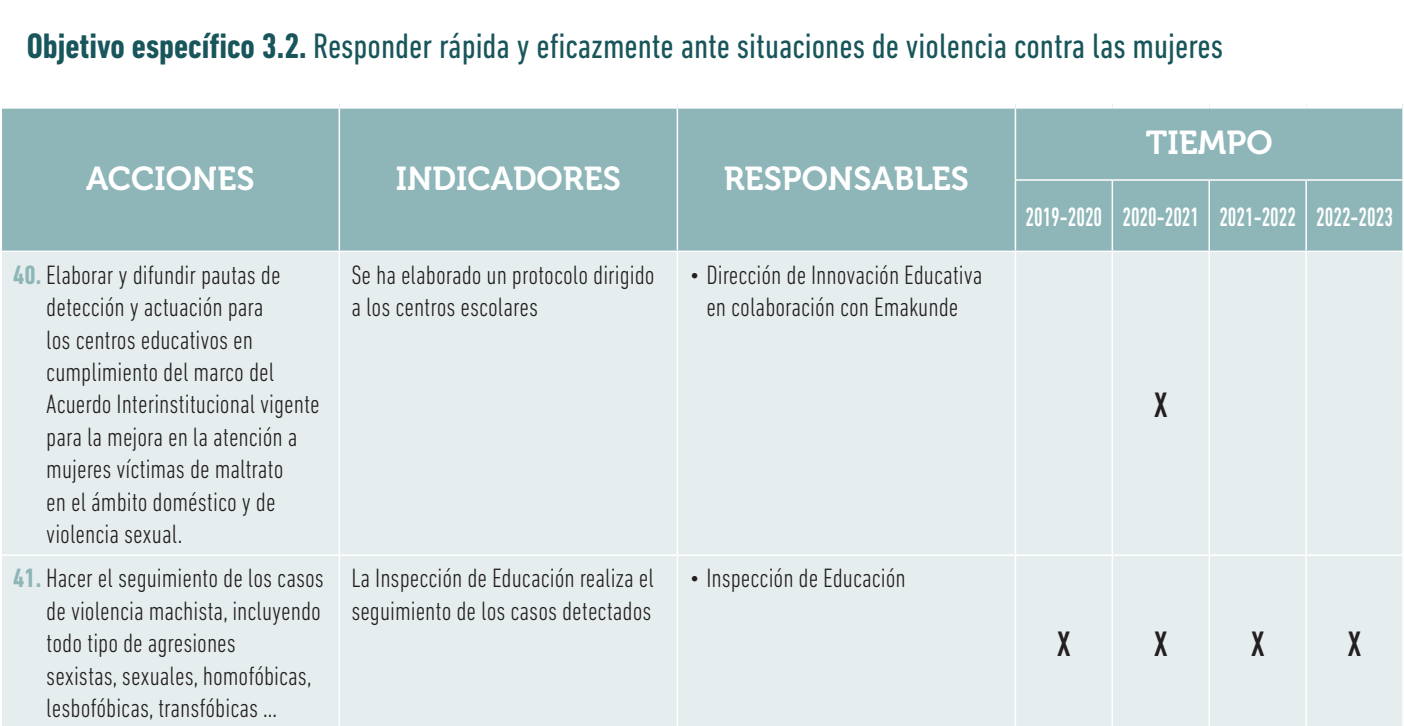
<style>
.page{position:relative;width:1404px;height:726px;background:#fff}
.page>*{position:absolute;margin:0;border:0;box-sizing:border-box;transform-origin:0 0}
.t1{font:condensed 36px "DIN Next LT Pro";color:#19565b}
.t2{font:500 condensed 36px "DIN Next LT Pro";color:#231f20;scale:.93 1}
.t3{font:33px "Museo 700";color:#fff}
.t4{font:300 condensed 27px/32.4px "DIN Next LT Pro";color:#231f20}
.t5{font:500 condensed 27px "DIN Next LT Pro";color:#fff;scale:.8 1}
.s1{font-weight:700}
.s2{font-weight:700;color:#8eb6b8}
</style>
<div class="page">
<div style="left:2px;top:109px;width:1400px;height:141px;background:#8eb6b8"></div>
<div style="left:2px;top:252px;width:1400px;height:473px;background:#e6edee"></div>
<hr style="left:339px;top:252px;width:1px;height:302px;background:#fff">
<hr style="left:677px;top:252px;width:1px;height:302px;background:#fff">
<hr style="left:1015px;top:252px;width:1px;height:302px;background:#fff">
<hr style="left:1111px;top:252px;width:2px;height:302px;background:#fff">
<hr style="left:1208px;top:252px;width:2px;height:302px;background:#fff">
<hr style="left:1305px;top:252px;width:2px;height:302px;background:#fff">
<hr style="left:1px;top:554px;width:338px;height:1px;background:#fff">
<hr style="left:339px;top:554px;width:338px;height:1px;background:#fff">
<hr style="left:339px;top:555px;width:1px;height:170px;background:#fff">
<hr style="left:677px;top:554px;width:338px;height:1px;background:#fff">
<hr style="left:677px;top:555px;width:1px;height:170px;background:#fff">
<hr style="left:1015px;top:554px;width:97px;height:1px;background:#fff">
<hr style="left:1015px;top:555px;width:1px;height:170px;background:#fff">
<hr style="left:1112px;top:554px;width:97px;height:1px;background:#fff">
<hr style="left:1111px;top:555px;width:2px;height:170px;background:#fff">
<hr style="left:1209px;top:554px;width:97px;height:1px;background:#fff">
<hr style="left:1208px;top:555px;width:2px;height:170px;background:#fff">
<hr style="left:1306px;top:554px;width:98px;height:1px;background:#fff">
<hr style="left:1305px;top:555px;width:2px;height:170px;background:#fff">
<hr style="left:339px;top:109px;width:1px;height:71px;background:#fff">
<hr style="left:677px;top:109px;width:1px;height:71px;background:#fff">
<hr style="left:339px;top:180px;width:1px;height:70px;background:#fff">
<hr style="left:677px;top:180px;width:1px;height:70px;background:#fff">
<hr style="left:1015px;top:109px;width:1px;height:70px;background:#fff">
<hr style="left:1015px;top:179px;width:97px;height:2px;background:#fff">
<hr style="left:1015px;top:181px;width:1px;height:69px;background:#fff">
<hr style="left:1112px;top:179px;width:97px;height:2px;background:#fff">
<hr style="left:1111px;top:181px;width:2px;height:69px;background:#fff">
<hr style="left:1209px;top:179px;width:97px;height:2px;background:#fff">
<hr style="left:1208px;top:181px;width:2px;height:69px;background:#fff">
<hr style="left:1306px;top:179px;width:98px;height:2px;background:#fff">
<hr style="left:1305px;top:181px;width:2px;height:69px;background:#fff">
<p class="t1" style="left:27px;top:25px;width:1198px"><span class="s1">Objetivo específico 3.2.</span> Responder rápida y eficazmente ante situaciones de violencia contra las mujeres</p>
<p class="t3" style="left:86px;top:160px;width:170px">ACCIONES</p>
<p class="t3" style="left:396px;top:160px;width:227px">INDICADORES</p>
<p class="t3" style="left:724px;top:160px;width:247px">RESPONSABLES</p>
<p class="t4" style="left:46px;top:258px;width:275px;text-indent:-33px"><span class="s2">40.</span> Elaborar y difundir pautas de detección y actuación para<br>los centros educativos en cumplimiento del marco del<br>Acuerdo Interinstitucional vigente para la mejora en la atención a mujeres víctimas de maltrato<br>en el ámbito doméstico y de violencia sexual.</p>
<p class="t4" style="left:351px;top:258px;width:305px">Se ha elaborado un protocolo dirigido a los centros escolares</p>
<p class="t4" style="left:689px;top:258px;width:295px;text-align:center">• Dirección de Innovación Educativa en colaboración con Emakunde</p>
<p class="t4" style="left:46px;top:561px;width:279px;text-indent:-33px"><span class="s2">41.</span> Hacer el seguimiento de los casos de violencia machista, incluyendo todo tipo de agresiones<br>sexistas, sexuales, homofóbicas, lesbofóbicas, transfóbicas ...</p>
<p class="t4" style="left:351px;top:561px;width:304px">La Inspección de Educación realiza el seguimiento de los casos detectados</p>
<p class="t4" style="left:689px;top:561px;width:218px">• Inspección de Educación</p>
<p class="t3" style="left:1146px;top:125px;width:128px">TIEMPO</p>
<p class="t5" style="left:1025px;top:201px;width:97px">2019-2020</p>
<p class="t5" style="left:1122px;top:201px;width:97px">2020-2021</p>
<p class="t5" style="left:1219px;top:201px;width:97px">2021-2022</p>
<p class="t5" style="left:1316px;top:201px;width:97px">2022-2023</p>
<p class="t2" style="left:1154px;top:384px;width:16px">X</p>
<p class="t2" style="left:1057px;top:622px;width:16px">X</p>
<p class="t2" style="left:1154px;top:622px;width:16px">X</p>
<p class="t2" style="left:1251px;top:622px;width:16px">X</p>
<p class="t2" style="left:1348px;top:622px;width:16px">X</p>
</div>
